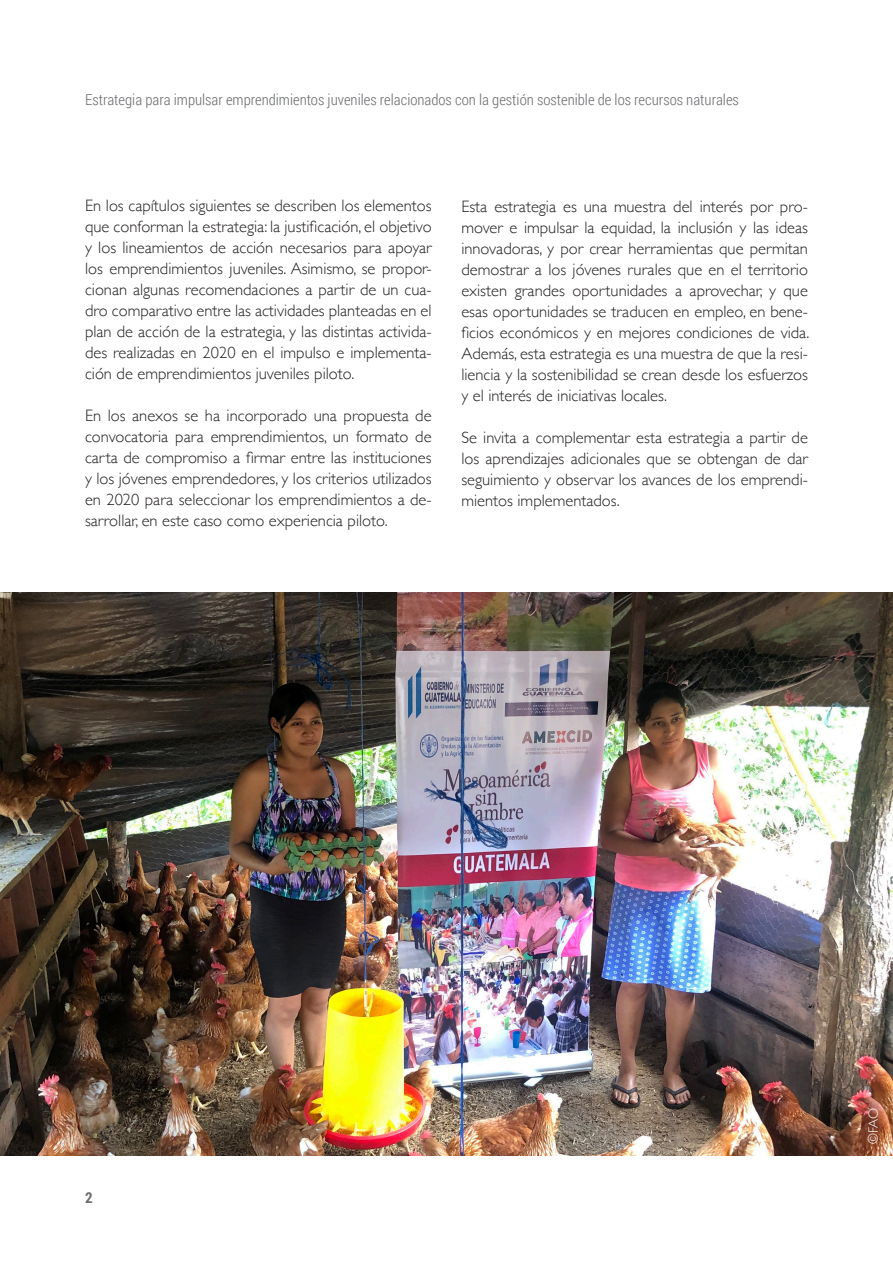
<style>
.page{position:relative;width:893px;height:1263px;background:#fff}
.page>*{position:absolute;margin:0;border:0;box-sizing:border-box;transform-origin:0 0}
.t1{font:300 16.5px/21px "Gill Sans";color:#231f20;text-align:justify}
.t2{font:300 15px "Roboto Condensed";color:#6c6d70}
.t3{font:700 15px "Roboto Condensed";color:#6c6d70}
.t4{font:300 13.5px "Gill Sans";color:#fff}
</style>
<div class="page">
<img style="left:0;top:592px;width:893px;height:563px">
<p class="t2" style="left:85px;top:89px;width:655px">Estrategia para impulsar emprendimientos juveniles relacionados con la gestión sostenible de los recursos naturales</p>
<p class="t1" style="left:85px;top:194px;width:348px">En los capítulos siguientes se describen los elementos que conforman la estrategia: la justificación, el objetivo y los lineamientos de acción necesarios para apoyar los emprendimientos juveniles. Asimismo, se propor&shy;cionan algunas recomendaciones a partir de un cua&shy;dro comparativo entre las actividades planteadas en el plan de acción de la estrategia, y las distintas activida&shy;des realizadas en 2020 en el impulso e implementa&shy;ción de emprendimientos juveniles piloto.</p>
<p class="t1" style="left:85px;top:404px;width:348px">En los anexos se ha incorporado una propuesta de convocatoria para emprendimientos, un formato de carta de compromiso a firmar entre las instituciones y los jóvenes emprendedores, y los criterios utilizados en 2020 para seleccionar los emprendimientos a de&shy;sarrollar, en este caso como experiencia piloto.</p>
<p class="t1" style="left:461px;top:196px;width:349px">Esta estrategia es una muestra del interés por pro&shy;mover e impulsar la equidad, la inclusión y las ideas innovadoras, y por crear herramientas que permitan demostrar a los jóvenes rurales que en el territorio existen grandes oportunidades a aprovechar, y que esas oportunidades se traducen en empleo, en bene&shy;ficios económicos y en mejores condiciones de vida.<br>Además, esta estrategia es una muestra de que la resi&shy;liencia y la sostenibilidad se crean desde los esfuerzos y el interés de iniciativas locales.</p>
<p class="t1" style="left:461px;top:427px;width:348px">Se invita a complementar esta estrategia a partir de los aprendizajes adicionales que se obtengan de dar seguimiento y observar los avances de los emprendi&shy;mientos implementados.</p>
<p class="t3" style="left:85px;top:1187px;width:9px">2</p>
<p class="t4" style="left:863px;top:1144px;width:37px;rotate:-90deg">©FAO</p>
</div>
